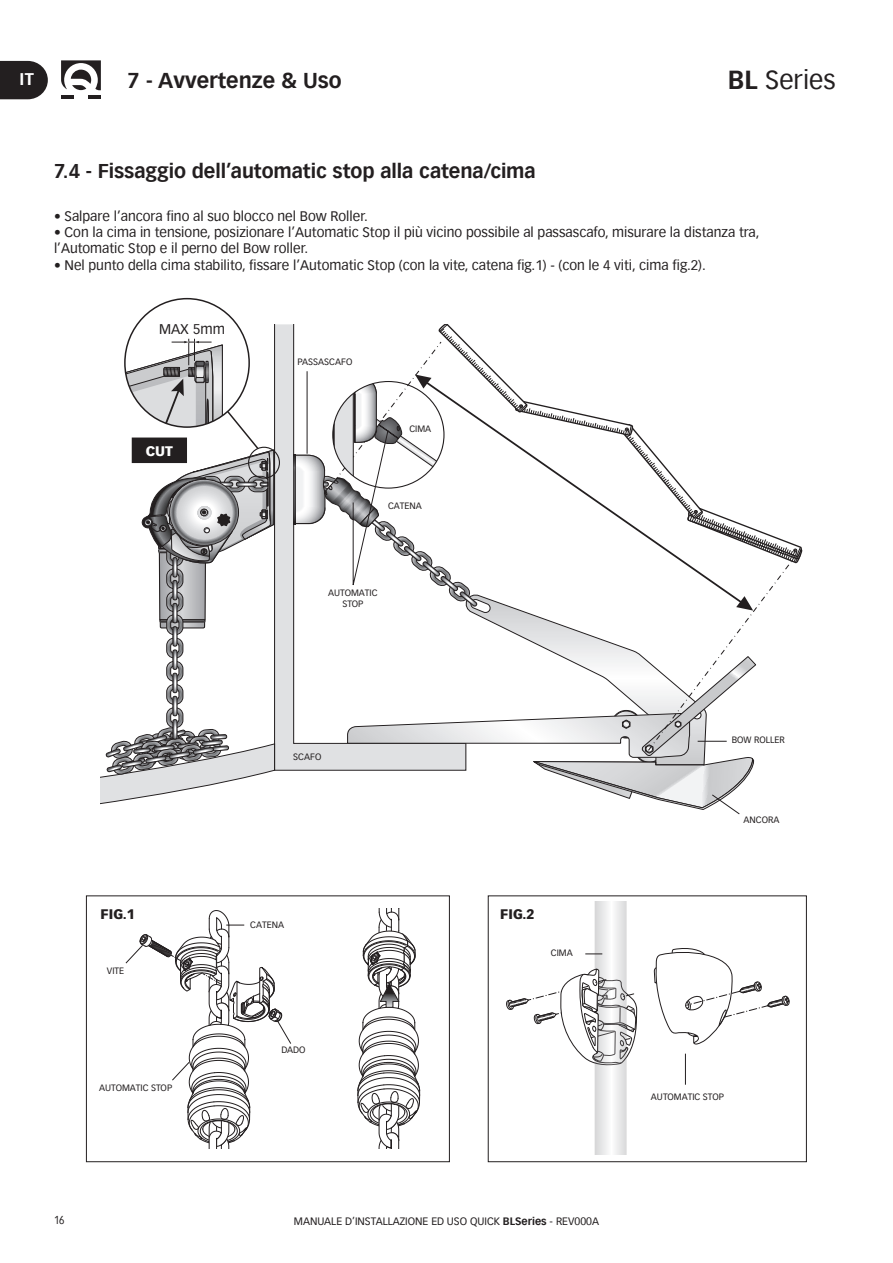
<style>
.page{position:relative;width:893px;height:1263px;background:#fff}
.page>*{position:absolute;margin:0;border:0;box-sizing:border-box;transform-origin:0 0}
.t1{font:25.5px "Vectora Com";color:#231f20}
.capitolo_no_numero{font:700 21px "Vectora Com";color:#231f20}
.t2{font:700 19.5px "Vectora Com";letter-spacing:-.005em;color:#231f20}
.t3{font:700 16.5px "Vectora Com";color:#fff}
.t4{font:13.8px "Vectora LH";color:#231f20}
.Testo{font:13.5px "Vectora Com";color:#231f20}
.TESTO_BLACK{font:900 13.5px "Vectora Com";color:#231f20}
.TESTO_BLACK-2{font:900 13.5px "Vectora Com";color:#fff}
.t5{font:11.25px "Vectora Com";color:#231f20;scale:.85 1}
.t6{font:10.5px "Vectora Com";color:#231f20}
.annotazioni_imm{font:9px "Vectora Com";color:#231f20}
.s1{font-weight:700}
</style>
<div class="page">
<svg style="left:0;top:61px;width:48px;height:38px"></svg>
<svg style="left:61px;top:60px;width:40px;height:30px"></svg>
<hr style="left:61px;top:95px;width:13px;height:4px;background:#231f20">
<hr style="left:88px;top:95px;width:13px;height:4px;background:#231f20">
<svg style="left:274px;top:324px;width:20px;height:447px"></svg>
<div style="left:293px;top:454px;width:3px;height:70px;border:1px solid #231f20"></div>
<svg style="left:294px;top:324px;width:509px;height:490px"></svg>
<svg style="left:101px;top:339px;width:174px;height:465px"></svg>
<div style="left:248px;top:447px;width:32px;height:32px;border:1px solid #231f20;border-radius:50%"></div>
<svg style="left:654px;top:948px;width:136px;height:108px"></svg>
<svg style="left:506px;top:902px;width:131px;height:252px"></svg>
<hr style="left:685px;top:1054px;width:1px;height:31px;background:#231f20">
<svg style="left:357px;top:908px;width:63px;height:240px"></svg>
<svg style="left:125px;top:910px;width:166px;height:238px"></svg>
<div style="left:86px;top:895px;width:364px;height:267px;border:1px solid #231f20"></div>
<div style="left:488px;top:895px;width:319px;height:267px;border:1px solid #231f20"></div>
<p class="t3" style="left:20px;top:69px;width:16px">IT</p>
<h1 class="t1" style="left:728px;top:64px;width:109px"><span class="s1">BL</span> Series</h1>
<p class="capitolo_no_numero" style="left:128px;top:67px;width:216px">7 - Avvertenze &amp; Uso</p>
<p class="t2" style="left:54px;top:159px;width:483px">7.4 - Fissaggio dell’automatic stop alla catena/cima</p>
<p class="Testo" style="left:54px;top:208px;width:315px">• Salpare l’ancora fino al suo blocco nel Bow Roller.</p>
<p class="Testo" style="left:54px;top:224px;width:707px">• Con la cima in tensione, posizionare l’Automatic Stop il più vicino possibile al passascafo, misurare la distanza tra,</p>
<p class="Testo" style="left:54px;top:240px;width:256px">l’Automatic Stop e il perno del Bow roller.</p>
<p class="Testo" style="left:54px;top:257px;width:653px">• Nel punto della cima stabilito, fissare l’Automatic Stop (con la vite, catena fig.1) - (con le 4 viti, cima fig.2).</p>
<p class="t4" style="left:159px;top:321px;width:68px">MAX 5mm</p>
<p class="TESTO_BLACK-2" style="left:146px;top:442px;width:29px">CUT</p>
<p class="annotazioni_imm" style="left:298px;top:356px;width:56px">PASSASCAFO</p>
<p class="annotazioni_imm" style="left:409px;top:423px;width:23px">CIMA</p>
<p class="annotazioni_imm" style="left:388px;top:500px;width:35px">CATENA</p>
<p class="annotazioni_imm" style="left:328px;top:587px;width:51px">AUTOMATIC</p>
<p class="annotazioni_imm" style="left:342px;top:598px;width:23px">STOP</p>
<p class="annotazioni_imm" style="left:293px;top:751px;width:30px">SCAFO</p>
<p class="TESTO_BLACK" style="left:101px;top:905px;width:36px">FIG.1</p>
<p class="annotazioni_imm" style="left:107px;top:965px;width:19px">VITE</p>
<p class="annotazioni_imm" style="left:99px;top:1082px;width:75px">AUTOMATIC STOP</p>
<p class="annotazioni_imm" style="left:250px;top:920px;width:35px">CATENA</p>
<p class="annotazioni_imm" style="left:281px;top:1044px;width:26px">DADO</p>
<p class="TESTO_BLACK" style="left:500px;top:905px;width:36px">FIG.2</p>
<p class="annotazioni_imm" style="left:551px;top:947px;width:23px">CIMA</p>
<p class="t5" style="left:54px;top:1213px;width:14px">16</p>
<p class="t6" style="left:294px;top:1215px;width:307px">MANUALE D’INSTALLAZIONE ED USO QUICK <span class="s1">BLSeries</span> - REV000A</p>
<p class="annotazioni_imm" style="left:732px;top:734px;width:55px">BOW ROLLER</p>
<p class="annotazioni_imm" style="left:743px;top:814px;width:37px">ANCORA</p>
<p class="annotazioni_imm" style="left:651px;top:1091px;width:75px">AUTOMATIC STOP</p>
</div>
